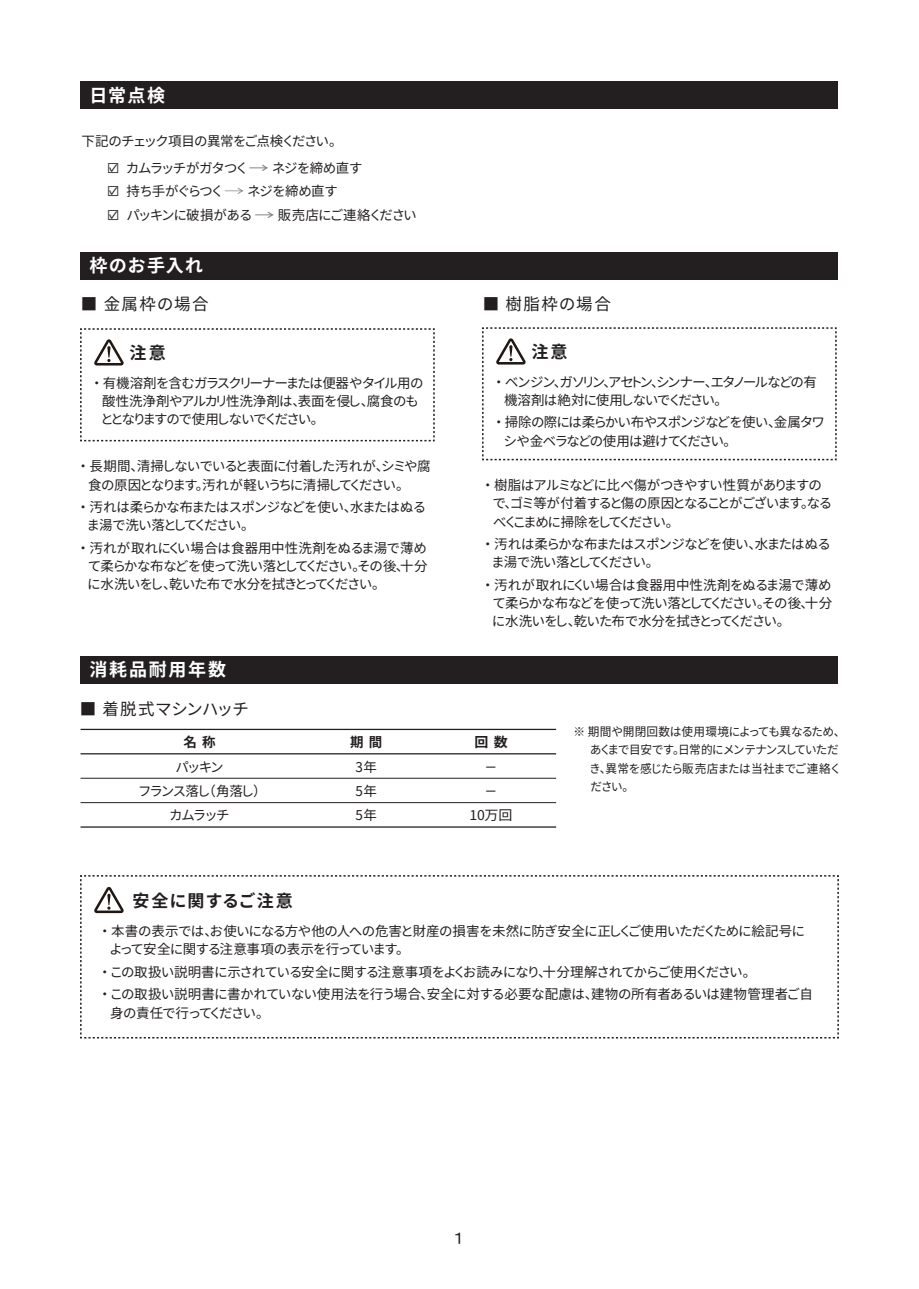
<style>
.page{position:relative;width:919px;height:1289px;background:#fff}
.page>*{position:absolute;margin:0;border:0;box-sizing:border-box;transform-origin:0 0}
.t1{font:18px "Gen Shin Gothic P Bold";letter-spacing:.085em;color:#fff}
.t2{font:16.95px "Gen Shin Gothic P Bold";letter-spacing:.115em;color:#231f20}
.t3{font:16.5px "Gen Shin Gothic P Regular";letter-spacing:.08em;color:#231f20}
.t4{font:16.5px "Gen Shin Gothic P Regular";letter-spacing:.045em;color:#231f20}
.t5{font:16.5px "MS P Gothic";color:#231f20}
.t6{font:13.5px/18.3px "Gen Shin Gothic P Regular";color:#231f20}
.t7{font:13.5px/24.3px "Gen Shin Gothic P Regular";color:#231f20;text-align:center;scale:1.04 1}
.t8{font:13.5px "Gen Shin Gothic P Bold";color:#231f20}
.t9{font:13.5px "Gen Shin Gothic P Bold";color:#231f20;scale:1.04 1}
.t10{font:12px/18.3px "Gen Shin Gothic P Regular";letter-spacing:.015em;color:#231f20;text-align:justify}
.s1{color:#818386}
.s2{font-family:"Gen Shin Gothic P Light";color:#818386}
</style>
<div class="page">
<svg style="left:80px;top:875px;width:759px;height:164px"></svg>
<div style="left:81px;top:82px;width:757px;height:27px;background:#231f20"></div>
<div style="left:81px;top:656px;width:757px;height:27px;background:#231f20"></div>
<hr style="left:80px;top:728px;width:476px;height:2px;background:#231f20">
<hr style="left:80px;top:753px;width:476px;height:1px;background:#231f20">
<hr style="left:80px;top:778px;width:476px;height:1px;background:#231f20">
<hr style="left:80px;top:802px;width:476px;height:1px;background:#231f20">
<hr style="left:80px;top:826px;width:476px;height:1px;background:#231f20">
<div style="left:81px;top:252px;width:757px;height:27px;background:#231f20"></div>
<svg style="left:80px;top:328px;width:355px;height:114px"></svg>
<svg style="left:482px;top:327px;width:355px;height:134px"></svg>
<h1 class="t1" style="left:89px;top:82px;width:77px">日常点検</h1>
<p class="t6" style="left:81px;top:132px;width:256px">下記のチェック項目の異常をご点検ください。</p>
<p class="t6" style="left:106px;top:156px;width:15px;line-height:23.7px;text-align:justify">☑ ☑ ☑</p>
<p class="t6" style="left:127px;top:156px;width:291px;line-height:23.7px">カムラッチがガタつく <span class="s1">→</span>ネジを締め直す<br>持ち手がぐらつく <span class="s2">→</span>ネジを締め直す<br>パッキンに破損がある <span class="s1">→</span> 販売店にご連絡ください</p>
<h1 class="t1" style="left:89px;top:252px;width:116px">枠のお手入れ</h1>
<p class="t3" style="left:81px;top:292px;width:129px">■ 金属枠の場合</p>
<p class="t3" style="left:483px;top:292px;width:129px">■ 樹脂枠の場合</p>
<p class="t2" style="left:129px;top:340px;width:38px">注意</p>
<p class="t6" style="left:102px;top:373px;width:322px;text-indent:-9px">・ 有機溶剤を含むガラスクリーナーまたは便器やタイル用の酸性洗浄剤やアルカリ性洗浄剤は、表面を侵し、腐食のもととなりますので使用しないでください。</p>
<p class="t6" style="left:88px;top:457px;width:344px;text-indent:-9px">・ 長期間、清掃しないでいると表面に付着した汚れが、シミや腐食の原因となります。汚れが軽いうちに清掃してください。</p>
<p class="t6" style="left:88px;top:498px;width:338px;text-indent:-9px">・ 汚れは柔らかな布またはスポンジなどを使い、水またはぬるま湯で洗い落としてください。</p>
<p class="t6" style="left:88px;top:538px;width:341px;text-align:justify;text-indent:-9px">・ 汚れが取れにくい場合は食器用中性洗剤をぬるま湯で薄めて柔らかな布などを使って洗い落としてください。その後、十分に水洗いをし、乾いた布で水分を拭きとってください。</p>
<h1 class="t1" style="left:89px;top:656px;width:138px">消耗品耐用年数</h1>
<p class="t4" style="left:80px;top:697px;width:170px">■ 着脱式マシンハッチ</p>
<p class="t8" style="left:183px;top:732px;width:33px">名称</p>
<p class="t6" style="left:139px;top:754px;width:122px;line-height:24.3px;text-align:center">パッキン<br>フランス落し（角落し）カムラッチ</p>
<p class="t8" style="left:350px;top:732px;width:34px">期間</p>
<p class="t6" style="left:355px;top:754px;width:23px;line-height:24.3px;text-align:justify">3年5年5年</p>
<p class="t2" style="left:531px;top:339px;width:38px">注意</p>
<p class="t6" style="left:504px;top:372px;width:314px;text-indent:-9px">・ ベンジン、ガソリン、アセトン、シンナー、エタノールなどの有機溶剤は絶対に使用しないでください。</p>
<p class="t6" style="left:504px;top:413px;width:321px;text-indent:-9px">・ 掃除の際には柔らかい布やスポンジなどを使い、金属タワシや金ベラなどの使用は避けてください。</p>
<p class="t6" style="left:493px;top:476px;width:339px;text-indent:-9px">・ 樹脂はアルミなどに比べ傷がつきやすい性質がありますので、ゴミ等が付着すると傷の原因となることがございます。なるべくこまめに掃除をしてください。</p>
<p class="t6" style="left:493px;top:535px;width:338px;text-indent:-9px">・ 汚れは柔らかな布またはスポンジなどを使い、水またはぬるま湯で洗い落としてください。</p>
<p class="t6" style="left:493px;top:575px;width:341px;text-align:justify;text-indent:-9px">・ 汚れが取れにくい場合は食器用中性洗剤をぬるま湯で薄めて柔らかな布などを使って洗い落としてください。その後、十分に水洗いをし、乾いた布で水分を拭きとってください。</p>
<p class="t9" style="left:474px;top:732px;width:34px">回数</p>
<p class="t7" style="left:469px;top:754px;width:43px">－<br>－<br>10万回</p>
<p class="t10" style="left:590px;top:722px;width:251px;text-indent:-17px">※ 期間や開閉回数は使用環境によっても異なるため、あくまで目安です。日常的にメンテナンスしていただき、異常を感じたら販売店または当社までご連絡ください。</p>
<p class="t2" style="left:132px;top:888px;width:162px">安全に関するご注意</p>
<p class="t6" style="left:110px;top:921px;width:696px;text-indent:-9px">・ 本書の表示では、お使いになる方や他の人への危害と財産の損害を未然に防ぎ安全に正しくご使用いただくために絵記号によって安全に関する注意事項の表示を行っています。</p>
<p class="t6" style="left:101px;top:960px;width:713px;line-height:22.5px">・ この取扱い説明書に示されている安全に関する注意事項をよくお読みになり、十分理解されてからご使用ください。<br>・ この取扱い説明書に書かれていない使用法を行う場合、安全に対する必要な配慮は、建物の所有者あるいは建物管理者ご自</p>
<p class="t6" style="left:110px;top:1003px;width:154px">身の責任で行ってください。</p>
<p class="t5" style="left:453px;top:1229px;width:13px">１</p>
</div>
